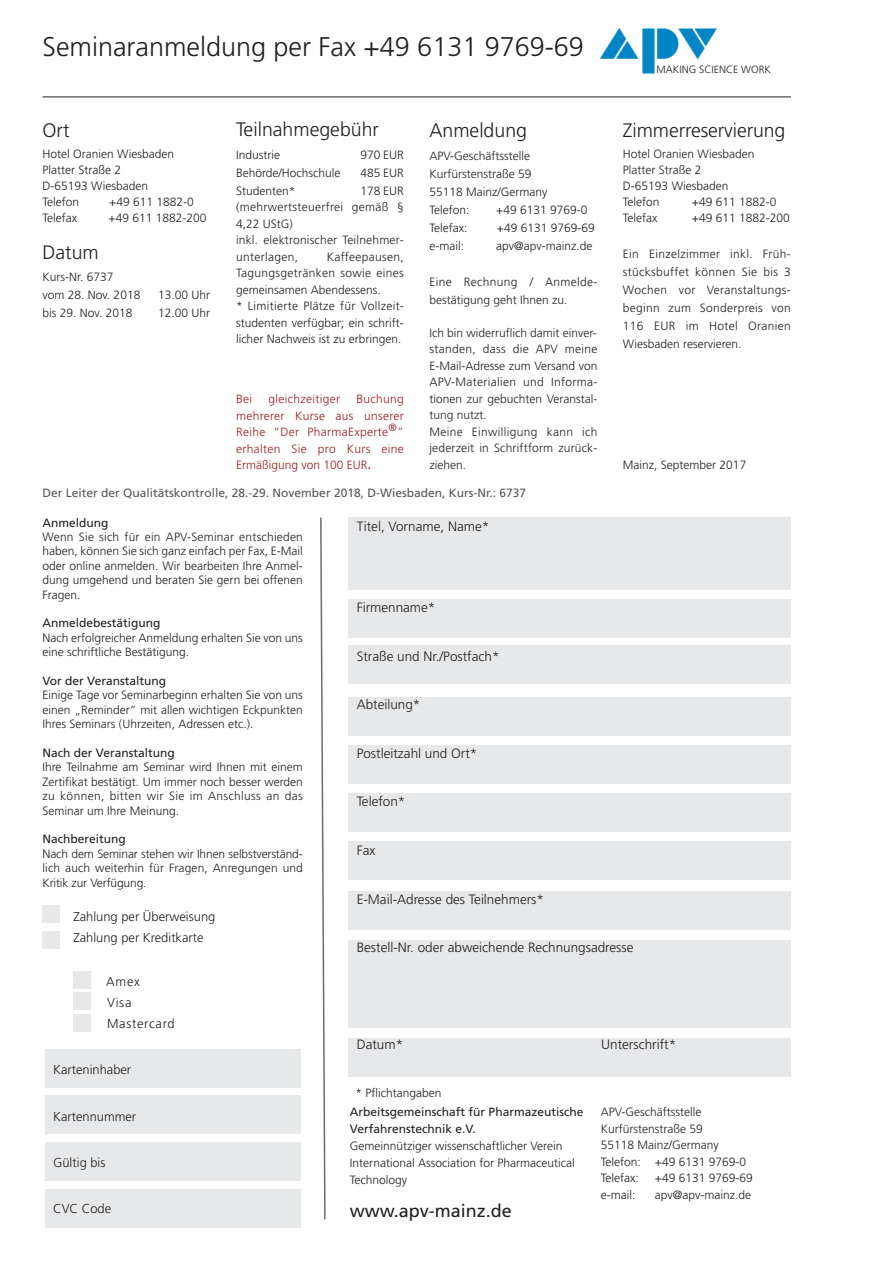
<style>
.page{position:relative;width:893px;height:1263px;background:#fff}
.page>*{position:absolute;margin:0;border:0;box-sizing:border-box;transform-origin:0 0}
.t1{font:300 27px "Frutiger";color:#231f20}
.t2{font:300 19.5px "Frutiger";color:#231f20}
.t3{font:18px "Frutiger";color:#231f20}
.t4{font:300 13.5px "Frutiger";color:#231f20}
.t5{font:300 12.9px/21px "Frutiger";color:#231f20}
.t6{font:300 12.9px/21px "Frutiger";letter-spacing:.055em;color:#231f20}
.t7{font:300 12px/16.5px "Frutiger";color:#231f20}
.t8{font:12px/16.8px "Frutiger";color:#231f20}
.t9{font:300 12px/16.5px "Frutiger";letter-spacing:.03em;color:#981e21;text-align:justify}
.t10{font:300 12px/16.5px "Frutiger";letter-spacing:.02em;color:#231f20}
.t11{font:12px "Frutiger";color:#57585a}
.t12{font:300 10.5px "Frutiger";color:#231f20}
.s1{font-weight:400;font-size:13.5px}
</style>
<div class="page">
<div style="left:348px;top:599px;width:442px;height:38px;background:#e7e8e9"></div>
<div style="left:348px;top:646px;width:442px;height:38px;background:#e7e8e9"></div>
<div style="left:348px;top:518px;width:442px;height:72px;background:#e7e8e9"></div>
<div style="left:348px;top:697px;width:442px;height:38px;background:#e7e8e9"></div>
<div style="left:348px;top:745px;width:442px;height:38px;background:#e7e8e9"></div>
<div style="left:348px;top:793px;width:442px;height:39px;background:#e7e8e9"></div>
<div style="left:348px;top:842px;width:442px;height:38px;background:#e7e8e9"></div>
<div style="left:348px;top:892px;width:442px;height:38px;background:#e7e8e9"></div>
<div style="left:348px;top:940px;width:442px;height:87px;background:#e7e8e9"></div>
<div style="left:348px;top:1038px;width:442px;height:38px;background:#e7e8e9"></div>
<svg style="left:320px;top:517px;width:6px;height:703px"></svg>
<hr style="left:43px;top:96px;width:748px;height:2px;background:#6c6d70">
<img style="left:599px;top:28px;width:118px;height:46px">
<div style="left:43px;top:906px;width:17px;height:17px;background:#e7e8e9"></div>
<div style="left:43px;top:931px;width:17px;height:17px;background:#e7e8e9"></div>
<div style="left:46px;top:1095px;width:255px;height:39px;background:#e7e8e9"></div>
<div style="left:46px;top:1049px;width:255px;height:38px;background:#e7e8e9"></div>
<div style="left:46px;top:1142px;width:255px;height:38px;background:#e7e8e9"></div>
<div style="left:45px;top:1189px;width:256px;height:38px;background:#e7e8e9"></div>
<div style="left:73px;top:1014px;width:17px;height:17px;background:#e7e8e9"></div>
<div style="left:73px;top:993px;width:17px;height:17px;background:#e7e8e9"></div>
<div style="left:73px;top:971px;width:17px;height:17px;background:#e7e8e9"></div>
<h1 class="t1" style="left:43px;top:36px;width:543px">Seminaranmeldung per Fax +49 6131 9769-69</h1>
<h2 class="t2" style="left:43px;top:123px;width:29px">Ort</h2>
<p class="t7" style="left:43px;top:146px;width:133px;line-height:16px">Hotel Oranien Wiesbaden<br>Platter Straße 2<br>D-65193 Wiesbaden<br>Telefon</p>
<p class="t7" style="left:109px;top:194px;width:86px">+49 611 1882-0</p>
<p class="t7" style="left:43px;top:210px;width:36px">Telefax</p>
<p class="t7" style="left:109px;top:210px;width:99px">+49 611 1882-200</p>
<h2 class="t2" style="left:43px;top:244px;width:58px">Datum</h2>
<p class="t7" style="left:43px;top:269px;width:99px;line-height:18px">Kurs-Nr. 6737<br>vom 28. Nov. 2018</p>
<p class="t7" style="left:158px;top:288px;width:54px">13.00 Uhr</p>
<p class="t7" style="left:43px;top:306px;width:91px">bis 29. Nov. 2018</p>
<p class="t7" style="left:158px;top:306px;width:54px">12.00 Uhr</p>
<h2 class="t2" style="left:236px;top:122px;width:145px">Teilnahmegebühr</h2>
<p class="t7" style="left:236px;top:147px;width:46px">Industrie</p>
<p class="t7" style="left:360px;top:147px;width:45px">970 EUR</p>
<p class="t7" style="left:236px;top:165px;width:106px">Behörde/Hochschule</p>
<p class="t7" style="left:360px;top:165px;width:45px">485 EUR</p>
<p class="t7" style="left:236px;top:183px;width:61px">Studenten*</p>
<p class="t10" style="left:236px;top:183px;width:169px;text-indent:125px">178 EUR (mehrwertsteuerfrei gemäß §<br>4,22 UStG)<br>inkl. elektronischer Teilnehmer&shy;unterlagen,</p>
<p class="t7" style="left:236px;top:249px;width:169px;text-indent:91px">Kaffeepausen,<br>Tagungsgetränken sowie eines gemeinsamen Abendessens.<br>* Limitierte Plätze für Vollzeit&shy;studenten verfügbar; ein schrift&shy;licher Nachweis ist zu erbringen.</p>
<p class="t9" style="left:236px;top:392px;width:169px;text-indent:121px">Buchung mehrerer Kurse aus unserer Reihe “Der PharmaExperte<sup>®</sup>” erhalten Sie pro Kurs eine Ermäßigung von 100 EUR<span class="s1">.</span></p>
<p class="t9" style="left:236px;top:392px;width:18px">Bei</p>
<p class="t9" style="left:268px;top:392px;width:73px">gleichzeitiger</p>
<h2 class="t2" style="left:429px;top:123px;width:99px">Anmeldung</h2>
<p class="t7" style="left:429px;top:147px;width:120px;line-height:18px">APV-Geschäftsstelle<br>Kurfürstenstraße 59<br>55118 Mainz/Germany<br>Telefon:</p>
<p class="t7" style="left:496px;top:202px;width:93px">+49 6131 9769-0</p>
<p class="t7" style="left:429px;top:220px;width:39px">Telefax:</p>
<p class="t7" style="left:497px;top:220px;width:99px">+49 6131 9769-69</p>
<p class="t7" style="left:429px;top:238px;width:36px">e-mail:</p>
<p class="t7" style="left:496px;top:238px;width:98px">apv@apv-mainz.de</p>
<p class="t7" style="left:429px;top:273px;width:169px;line-height:18px">Eine Rechnung / Anmelde&shy;bestätigung geht Ihnen zu.</p>
<p class="t7" style="left:429px;top:325px;width:169px">Ich bin widerruflich damit einver&shy;standen, dass die APV meine<br>E-Mail-Adresse zum Versand von<br>APV-Materialien und Informa&shy;tionen zur gebuchten Veranstal&shy;tung nutzt.<br>Meine Einwilligung kann ich jederzeit in Schriftform zurück&shy;ziehen.</p>
<p class="t11" style="left:43px;top:488px;width:485px">Der Leiter der Qualitätskontrolle, 28.-29. November 2018, D-Wiesbaden, Kurs-Nr.: 6737</p>
<p class="t12" style="left:657px;top:65px;width:116px">MAKING SCIENCE WORK</p>
<h2 class="t2" style="left:623px;top:123px;width:164px">Zimmerreservierung</h2>
<p class="t7" style="left:623px;top:146px;width:133px;line-height:16px">Hotel Oranien Wiesbaden<br>Platter Straße 2<br>D-65193 Wiesbaden<br>Telefon</p>
<p class="t7" style="left:692px;top:194px;width:86px">+49 611 1882-0</p>
<p class="t7" style="left:623px;top:210px;width:36px">Telefax</p>
<p class="t7" style="left:692px;top:210px;width:99px">+49 611 1882-200</p>
<p class="t7" style="left:623px;top:246px;width:169px;line-height:18px;text-align:justify">Ein Einzelzimmer inkl. Früh&shy;stücksbuffet können Sie bis 3<br>Wochen vor Veranstaltungs&shy;beginn zum Sonderpreis von 116 EUR im Hotel Oranien Wiesbaden reservieren.</p>
<p class="t7" style="left:623px;top:458px;width:125px">Mainz, September 2017</p>
<p class="t8" style="left:43px;top:515px;width:67px">Anmeldung</p>
<p class="t7" style="left:43px;top:530px;width:262px;line-height:14.4px;text-align:justify">Wenn Sie sich für ein APV-Seminar entschieden haben, können Sie sich ganz einfach per Fax, E-Mail oder online anmelden. Wir bearbeiten Ihre Anmel&shy;dung umgehend und beraten Sie gern bei offenen Fragen.</p>
<p class="t8" style="left:43px;top:616px;width:120px">Anmeldebestätigung</p>
<p class="t7" style="left:43px;top:631px;width:262px;line-height:14.4px">Nach erfolgreicher Anmeldung erhalten Sie von uns eine schriftliche Bestätigung.</p>
<p class="t8" style="left:43px;top:673px;width:125px">Vor der Veranstaltung</p>
<p class="t7" style="left:43px;top:689px;width:262px;line-height:14.4px;text-align:justify">Einige Tage vor Seminarbeginn erhalten Sie von uns einen „Reminder“ mit allen wichtigen Eckpunkten Ihres Seminars (Uhrzeiten, Adressen etc.).</p>
<p class="t8" style="left:43px;top:745px;width:134px">Nach der Veranstaltung</p>
<p class="t7" style="left:43px;top:761px;width:262px;line-height:14.4px;text-align:justify">Ihre Teilnahme am Seminar wird Ihnen mit einem Zertifikat bestätigt. Um immer noch besser werden zu können, bitten wir Sie im Anschluss an das Seminar um Ihre Meinung.</p>
<p class="t8" style="left:43px;top:832px;width:85px">Nachbereitung</p>
<p class="t7" style="left:43px;top:847px;width:262px;line-height:14.4px;text-align:justify">Nach dem Seminar stehen wir Ihnen selbstverständ&shy;lich auch weiterhin für Fragen, Anregungen und Kritik zur Verfügung.</p>
<p class="t5" style="left:73px;top:907px;width:143px">Zahlung per Überweisung<br>Zahlung per Kreditkarte</p>
<p class="t6" style="left:106px;top:972px;width:70px">Amex<br>Visa<br>Mastercard</p>
<p class="t5" style="left:53px;top:1060px;width:80px">Karteninhaber</p>
<p class="t5" style="left:53px;top:1106px;width:85px">Kartennummer</p>
<p class="t5" style="left:53px;top:1153px;width:54px">Gültig bis</p>
<p class="t5" style="left:53px;top:1199px;width:60px">CVC Code</p>
<p class="t4" style="left:357px;top:521px;width:134px">Titel, Vorname, Name*</p>
<p class="t4" style="left:357px;top:602px;width:80px">Firmenname*</p>
<p class="t4" style="left:357px;top:650px;width:144px">Straße und Nr./Postfach*</p>
<p class="t4" style="left:357px;top:699px;width:65px">Abteilung*</p>
<p class="t4" style="left:357px;top:748px;width:122px">Postleitzahl und Ort*</p>
<p class="t4" style="left:357px;top:796px;width:50px">Telefon*</p>
<p class="t4" style="left:357px;top:845px;width:20px">Fax</p>
<p class="t4" style="left:357px;top:893px;width:189px">E-Mail-Adresse des Teilnehmers*</p>
<p class="t4" style="left:357px;top:942px;width:278px">Bestell-Nr. oder abweichende Rechnungsadresse</p>
<p class="t4" style="left:357px;top:1039px;width:48px">Datum*</p>
<p class="t4" style="left:601px;top:1039px;width:76px">Unterschrift*</p>
<p class="t7" style="left:355px;top:1085px;width:88px">* Pflichtangaben</p>
<p class="t8" style="left:350px;top:1105px;width:235px">Arbeitsgemeinschaft für Pharmazeutische<br>Verfahrenstechnik e.V.</p>
<p class="t7" style="left:350px;top:1138px;width:226px">Gemeinnütziger wissenschaftlicher Verein<br>International Association for Pharmaceutical<br>Technology</p>
<h3 class="t3" style="left:350px;top:1203px;width:164px">www.apv-mainz.de</h3>
<p class="t7" style="left:601px;top:1105px;width:147px">APV-Geschäftsstelle<br>Kurfürstenstraße 59<br>55118 Mainz/Germany<br>Telefon: +49 6131 9769-0<br>Telefax:</p>
<p class="t7" style="left:655px;top:1171px;width:99px">+49 6131 9769-69</p>
<p class="t7" style="left:601px;top:1187px;width:36px">e-mail:</p>
<p class="t7" style="left:655px;top:1187px;width:98px">apv@apv-mainz.de</p>
</div>
